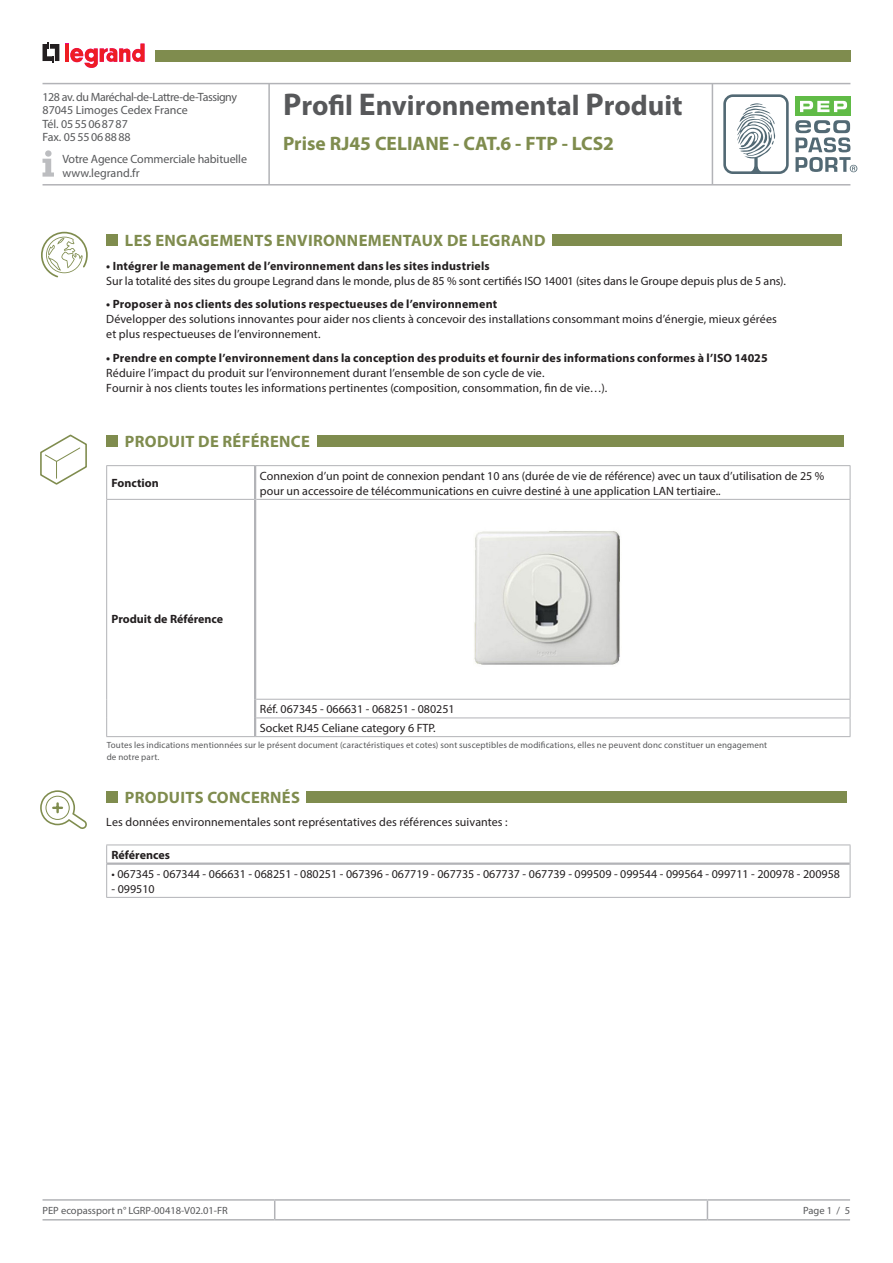
<style>
.page{position:relative;width:893px;height:1263px;background:#fff}
.page>*{position:absolute;margin:0;border:0;box-sizing:border-box;transform-origin:0 0}
.t1{font:700 28.5px "Myriad Pro";color:#57585a}
.t2{font:700 19.5px "Myriad Pro";color:#7f8c4e}
.t3{font:700 16.5px "Myriad Pro";letter-spacing:.02em;color:#7f8c4e}
.t4{font:12px/15px "Myriad Pro";color:#231f20}
.t5{font:700 12px "Myriad Pro";letter-spacing:.015em;color:#231f20}
.t6{font:12px/13.5px "Myriad Pro";letter-spacing:-.01em;color:#57585a}
.t7{font:10.5px "Myriad Pro";color:#57585a}
.t8{font:9px/12px "Myriad Pro";letter-spacing:.02em;color:#57585a}
.s1{font-size:31.5px}
</style>
<div class="page">
<hr style="left:43px;top:1199px;width:232px;height:2px;background:#b2b3b7">
<hr style="left:275px;top:1199px;width:432px;height:2px;background:#b2b3b7">
<svg style="left:274px;top:1201px;width:1px;height:18px"></svg>
<hr style="left:707px;top:1199px;width:143px;height:2px;background:#b2b3b7">
<svg style="left:707px;top:1201px;width:1px;height:18px"></svg>
<hr style="left:43px;top:1219px;width:232px;height:1px;background:#b2b3b7">
<hr style="left:275px;top:1219px;width:432px;height:1px;background:#b2b3b7">
<hr style="left:707px;top:1219px;width:143px;height:1px;background:#b2b3b7">
<div style="left:795px;top:97px;width:56px;height:19px;background:#60bb46"></div>
<svg style="left:800px;top:101px;width:47px;height:11px"></svg>
<svg style="left:723px;top:94px;width:66px;height:80px"></svg>
<svg style="left:795px;top:120px;width:62px;height:52px"></svg>
<svg style="left:43px;top:43px;width:16px;height:20px"></svg>
<hr style="left:65px;top:44px;width:4px;height:18px;background:#ee1d23">
<svg style="left:70px;top:44px;width:75px;height:24px"></svg>
<hr style="left:43px;top:83px;width:807px;height:1px;background:#b2b3b7">
<hr style="left:43px;top:184px;width:807px;height:2px;background:#b2b3b7">
<hr style="left:268px;top:84px;width:2px;height:100px;background:#b2b3b7">
<hr style="left:712px;top:84px;width:1px;height:100px;background:#b2b3b7">
<div style="left:155px;top:50px;width:695px;height:12px;background:#7f8c4e"></div>
<svg style="left:43px;top:150px;width:11px;height:27px"></svg>
<div style="left:106px;top:234px;width:12px;height:12px;background:#7f8c4e"></div>
<div style="left:552px;top:235px;width:289px;height:11px;background:#7f8c4e"></div>
<svg style="left:41px;top:232px;width:47px;height:45px"></svg>
<div style="left:106px;top:791px;width:12px;height:12px;background:#7f8c4e"></div>
<div style="left:307px;top:791px;width:540px;height:12px;background:#7f8c4e"></div>
<div style="left:106px;top:435px;width:12px;height:12px;background:#7f8c4e"></div>
<div style="left:317px;top:435px;width:526px;height:12px;background:#7f8c4e"></div>
<hr style="left:106px;top:465px;width:149px;height:1px;background:#b2b3b7">
<hr style="left:106px;top:466px;width:1px;height:33px;background:#b2b3b7">
<hr style="left:106px;top:499px;width:148px;height:1px;background:#b2b3b7">
<hr style="left:106px;top:500px;width:1px;height:199px;background:#b2b3b7">
<svg style="left:106px;top:699px;width:1px;height:37px"></svg>
<hr style="left:106px;top:736px;width:149px;height:1px;background:#b2b3b7">
<hr style="left:255px;top:736px;width:595px;height:1px;background:#b2b3b7">
<hr style="left:255px;top:465px;width:595px;height:1px;background:#b2b3b7">
<hr style="left:850px;top:466px;width:1px;height:33px;background:#b2b3b7">
<hr style="left:256px;top:499px;width:594px;height:1px;background:#b2b3b7">
<hr style="left:850px;top:500px;width:1px;height:199px;background:#b2b3b7">
<hr style="left:256px;top:699px;width:594px;height:1px;background:#b2b3b7">
<hr style="left:256px;top:717px;width:594px;height:1px;background:#b2b3b7">
<svg style="left:850px;top:700px;width:1px;height:36px"></svg>
<hr style="left:254px;top:466px;width:2px;height:33px;background:#b2b3b7">
<hr style="left:254px;top:499px;width:2px;height:200px;background:#b2b3b7">
<svg style="left:254px;top:699px;width:2px;height:37px"></svg>
<img style="left:474px;top:531px;width:146px;height:134px">
<hr style="left:106px;top:844px;width:744px;height:1px;background:#b2b3b7">
<svg style="left:850px;top:845px;width:1px;height:19px"></svg>
<hr style="left:850px;top:864px;width:1px;height:33px;background:#b2b3b7">
<hr style="left:106px;top:897px;width:744px;height:1px;background:#b2b3b7">
<hr style="left:107px;top:862px;width:743px;height:3px;background:#b2b3b7">
<svg style="left:106px;top:845px;width:1px;height:19px"></svg>
<hr style="left:106px;top:864px;width:1px;height:33px;background:#b2b3b7">
<svg style="left:40px;top:434px;width:47px;height:51px"></svg>
<svg style="left:40px;top:790px;width:47px;height:39px"></svg>
<p class="t6" style="left:43px;top:90px;width:196px">128 av. du Maréchal-de-Lattre-de-Tassigny<br>87045 Limoges Cedex France<br>Tél. 0555068787<br>Fax. 0555068888</p>
<p class="t6" style="left:62px;top:152px;width:186px">Votre Agence Commerciale habituelle www.legrand.fr</p>
<h1 class="t1" style="left:283px;top:87px;width:401px"><span class="s1">P</span>rofil <span class="s1">E</span>nvironnemental <span class="s1">P</span>roduit</h1>
<h2 class="t2" style="left:283px;top:131px;width:332px">Prise RJ45 CELIANE - CAT.6 - FTP - LCS2</h2>
<h3 class="t3" style="left:125px;top:230px;width:422px">LES ENGAGEMENTS ENVIRONNEMENTAUX DE LEGRAND</h3>
<p class="t5" style="left:106px;top:258px;width:385px">• Intégrer le management de l’environnement dans les sites industriels</p>
<p class="t4" style="left:106px;top:273px;width:681px">Sur la totalité des sites du groupe Legrand dans le monde, plus de 85 % sont certifiés ISO 14001 (sites dans le Groupe depuis plus de 5 ans).</p>
<p class="t5" style="left:106px;top:296px;width:392px">• Proposer à nos clients des solutions respectueuses de l’environnement</p>
<p class="t4" style="left:106px;top:312px;width:672px">Développer des solutions innovantes pour aider nos clients à concevoir des installations consommant moins d’énergie, mieux gérées et plus respectueuses de l’environnement.</p>
<p class="t5" style="left:106px;top:350px;width:663px">• Prendre en compte l’environnement dans la conception des produits et fournir des informations conformes à l’ISO 14025</p>
<p class="t4" style="left:106px;top:365px;width:502px">Réduire l’impact du produit sur l’environnement durant l’ensemble de son cycle de vie.<br>Fournir à nos clients toutes les informations pertinentes (composition, consommation, fin de vie…).</p>
<p class="t3" style="left:125px;top:431px;width:186px">PRODUIT DE RÉFÉRENCE</p>
<p class="t5" style="left:112px;top:475px;width:49px">Fonction</p>
<p class="t4" style="left:260px;top:468px;width:566px">Connexion d’un point de connexion pendant 10 ans (durée de vie de référence) avec un taux d’utilisation de 25 % pour un accessoire de télécommunications en cuivre destiné à une application LAN tertiaire..</p>
<p class="t5" style="left:112px;top:611px;width:113px">Produit de Référence</p>
<p class="t4" style="left:260px;top:701px;width:196px">Réf. 067345 - 066631 - 068251 - 080251</p>
<p class="t4" style="left:260px;top:720px;width:177px">Socket RJ45 Celiane category 6 FTP.</p>
<p class="t8" style="left:107px;top:739px;width:662px">Toutes les indications mentionnées sur le présent document (caractéristiques et cotes) sont susceptibles de modifications, elles ne peuvent donc constituer un engagement de notre part.</p>
<p class="t3" style="left:125px;top:786px;width:177px">PRODUITS CONCERNÉS</p>
<p class="t4" style="left:106px;top:814px;width:403px">Les données environnementales sont représentatives des références suivantes :</p>
<p class="t5" style="left:112px;top:847px;width:60px">Références</p>
<p class="t4" style="left:112px;top:866px;width:730px">• 067345 - 067344 - 066631 - 068251 - 080251 - 067396 - 067719 - 067735 - 067737 - 067739 - 099509 - 099544 - 099564 - 099711 - 200978 - 200958</p>
<p class="t4" style="left:112px;top:881px;width:45px">- 099510</p>
<p class="t7" style="left:43px;top:1204px;width:187px">PEP ecopassport n° LGRP-00418-V02.01-FR</p>
<p class="t7" style="left:803px;top:1204px;width:49px">Page 1 / 5</p>
</div>
